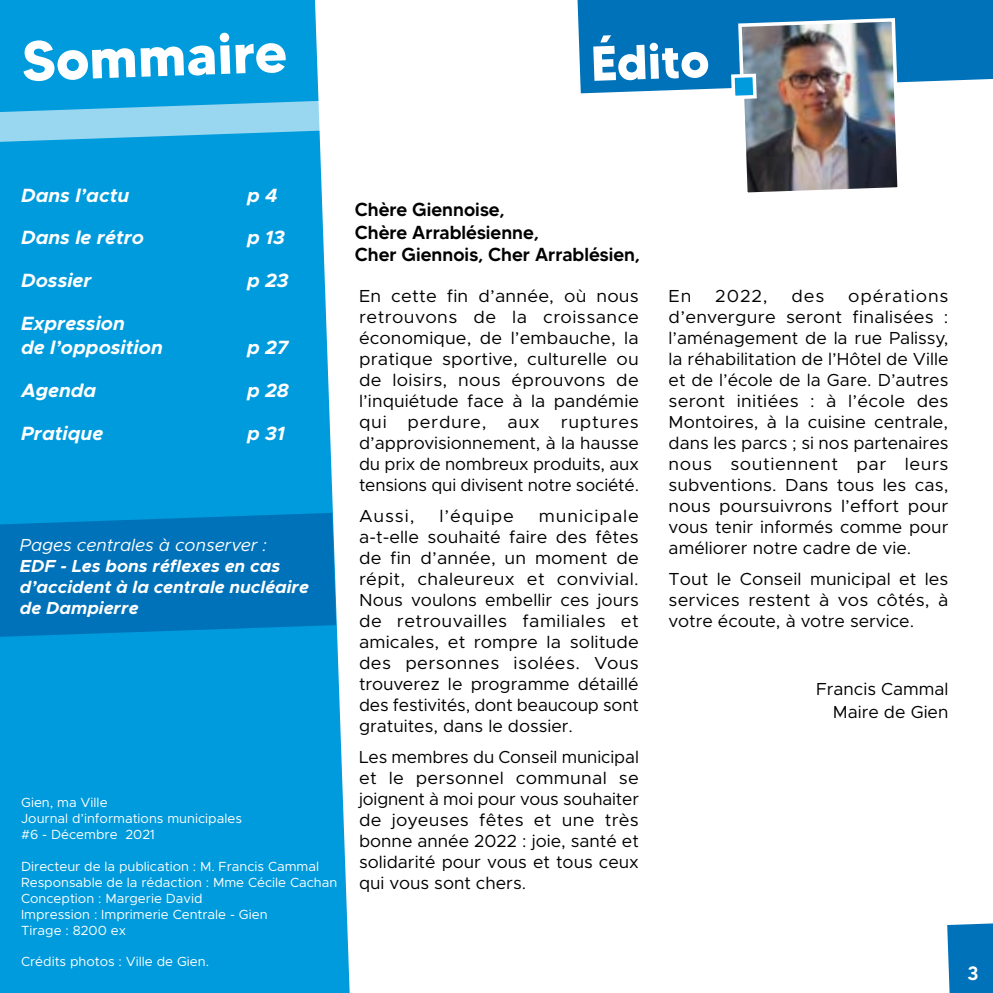
<style>
.page{position:relative;width:993px;height:993px;background:#fff}
.page>*{position:absolute;margin:0;border:0;box-sizing:border-box;transform-origin:0 0}
.t1{font:700 56px "MADETOMMY";color:#fff}
.t2{font:700 49px "MADETOMMY";color:#fff}
.t3{font:italic 700 19.25px/23.1px "Metropolis";color:#fff}
.t4{font:500 19.25px "MADETOMMY";color:#fff}
.t5{font:500 18.72px/22.6px "MADETOMMY";color:#000}
.t6{font:17.5px/21px "Metropolis";color:#000;text-align:justify}
.t7{font:italic 700 17.5px/21px "Metropolis";color:#fff}
.t8{font:italic 17.5px "Metropolis";color:#fff}
.t9{font:13.3px/15.9px "Metropolis";color:#fff}
</style>
<div class="page">
<div style="left:0;top:0;width:349px;height:992px;background:#009bdc"></div>
<svg style="left:0;top:101px;width:323px;height:42px;background:#6ec6eb"></svg>
<svg style="left:0;top:512px;width:336px;height:124px;background:#0076bc"></svg>
<img style="left:577px;top:0;width:415px;height:193px">
<div style="left:947px;top:923px;width:45px;height:69px;background:#0072b9"></div>
<h1 class="t1" style="left:21px;top:26px;width:266px;rotate:-2deg">Sommaire</h1>
<h2 class="t2" style="left:589px;top:33px;width:120px;rotate:-2deg">Édito</h2>
<p class="t3" style="left:21px;top:183px;width:110px">Dans l’actu</p>
<p class="t3" style="left:247px;top:183px;width:32px">p 4</p>
<p class="t3" style="left:21px;top:226px;width:124px">Dans le rétro</p>
<p class="t3" style="left:247px;top:226px;width:39px">p 13</p>
<p class="t3" style="left:21px;top:269px;width:72px">Dossier</p>
<p class="t3" style="left:247px;top:269px;width:43px">p 23</p>
<p class="t3" style="left:21px;top:312px;width:143px">Expression<br>de l’opposition</p>
<p class="t3" style="left:247px;top:335px;width:43px">p 27</p>
<p class="t3" style="left:21px;top:378px;width:77px">Agenda</p>
<p class="t3" style="left:247px;top:378px;width:43px">p 28</p>
<p class="t3" style="left:21px;top:421px;width:84px">Pratique</p>
<p class="t3" style="left:247px;top:421px;width:39px">p 31</p>
<p class="t8" style="left:20px;top:534px;width:248px">Pages centrales à conserver :</p>
<p class="t7" style="left:20px;top:555px;width:290px">EDF - Les bons réflexes en cas d’accident à la centrale nucléaire de Dampierre</p>
<p class="t9" style="left:21px;top:793px;width:222px">Gien, ma Ville<br>Journal d’informations municipales #6 - Décembre 2021</p>
<p class="t9" style="left:21px;top:857px;width:317px">Directeur de la publication : M. Francis Cammal Responsable de la rédaction : Mme Cécile Cachan Conception : Margerie David<br>Impression : Imprimerie Centrale - Gien<br>Tirage : 8200 ex</p>
<p class="t9" style="left:21px;top:953px;width:189px">Crédits photos : Ville de Gien.</p>
<p class="t5" style="left:354px;top:198px;width:286px">Chère Giennoise,<br>Chère Arrablésienne,<br>Cher Giennois, Cher Arrablésien,</p>
<p class="t6" style="left:359px;top:285px;width:281px">En cette fin d’année, où nous retrouvons de la croissance économique, de l’embauche, la pratique sportive, culturelle ou de loisirs, nous éprouvons de l’inquiétude face à la pandémie qui perdure, aux ruptures d’approvisionnement, à la hausse du prix de nombreux produits, aux tensions qui divisent notre société.</p>
<p class="t6" style="left:359px;top:505px;width:57px">Aussi,</p>
<p class="t6" style="left:439px;top:505px;width:76px">l’équipe</p>
<p class="t6" style="left:359px;top:505px;width:281px;text-indent:180px">municipale a-t-elle souhaité faire des fêtes de fin d’année, un moment de répit, chaleureux et convivial.<br>Nous voulons embellir ces jours de retrouvailles familiales et amicales, et rompre la solitude des personnes isolées. Vous trouverez le programme détaillé des festivités, dont beaucoup sont gratuites, dans le dossier.</p>
<p class="t6" style="left:359px;top:746px;width:281px">Les membres du Conseil municipal et le personnel communal se joignent à moi pour vous souhaiter de joyeuses fêtes et une très bonne année 2022 : joie, santé et solidarité pour vous et tous ceux qui vous sont chers.</p>
<p class="t6" style="left:668px;top:285px;width:281px;text-indent:179px">opérations d’envergure seront finalisées : l’aménagement de la rue Palissy, la réhabilitation de l’Hôtel de Ville et de l’école de la Gare. D’autres seront initiées : à l’école des Montoires, à la cuisine centrale, dans les parcs ; si nos partenaires nous soutiennent par leurs subventions. Dans tous les cas, nous poursuivrons l’effort pour vous tenir informés comme pour améliorer notre cadre de vie.</p>
<p class="t6" style="left:668px;top:568px;width:281px">Tout le Conseil municipal et les services restent à vos côtés, à votre écoute, à votre service.</p>
<p class="t6" style="left:668px;top:285px;width:24px">En</p>
<p class="t6" style="left:715px;top:285px;width:54px">2022,</p>
<p class="t6" style="left:791px;top:285px;width:34px">des</p>
<p class="t6" style="left:815px;top:677px;width:134px;line-height:22.8px;text-align:right">Francis Cammal<br>Maire de Gien</p>
<p class="t4" style="left:967px;top:960px;width:12px">3</p>
</div>
